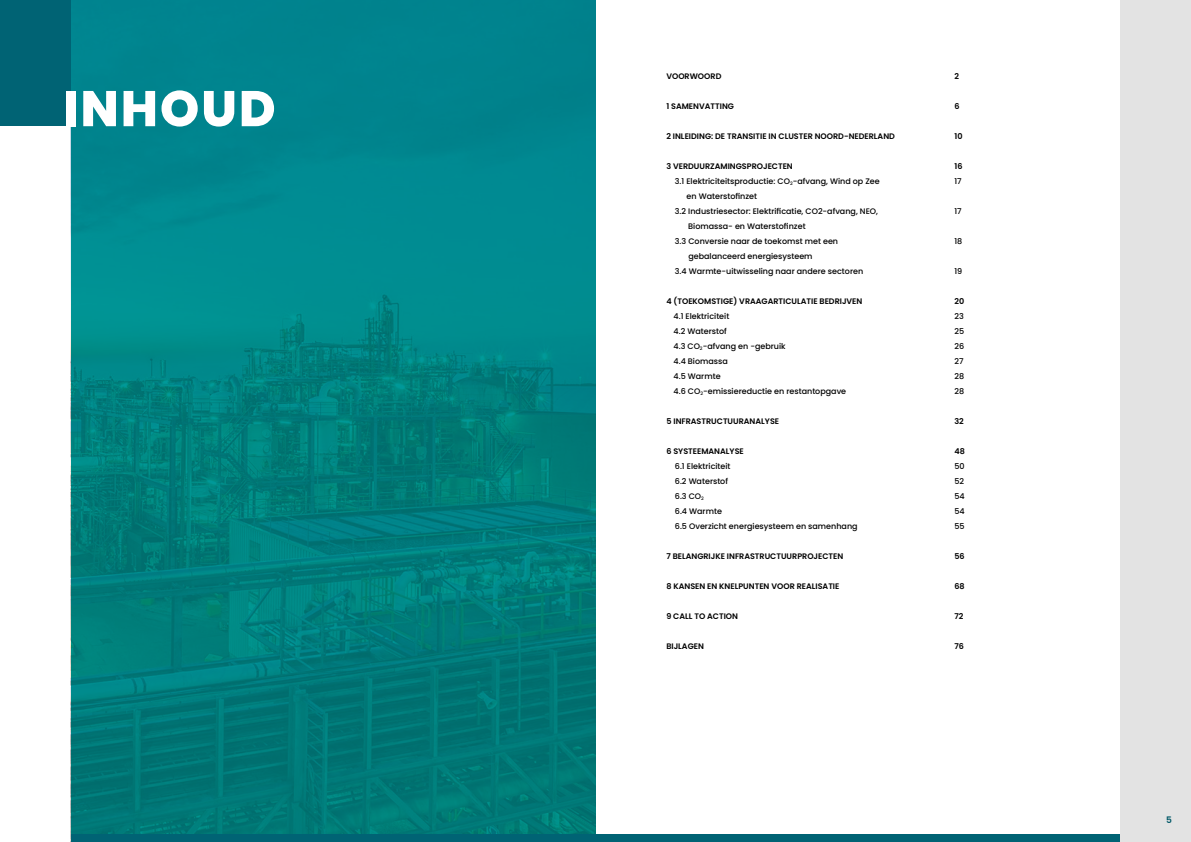
<style>
.page{position:relative;width:1191px;height:842px;background:#fff}
.page>*{position:absolute;margin:0;border:0;box-sizing:border-box;transform-origin:0 0}
.t1{font:800 50px "Poppins";letter-spacing:.04em;color:#fff}
.t2{font:600 9px "Poppins";color:#006374}
.t3{font:500 8px/15px "Poppins";color:#000}
.t4{font:600 8px "Poppins";color:#000}
</style>
<div class="page">
<div style="left:595px;top:835px;width:525px;height:7px;background:#006374"></div>
<div style="left:1120px;top:0;width:71px;height:842px;background:#e3e3e3"></div>
<svg style="left:71px;top:0;width:524px;height:835px;background:#008082"></svg>
<div style="left:0;top:0;width:71px;height:126px;background:#006374"></div>
<div style="left:71px;top:835px;width:524px;height:7px;background:#006374"></div>
<h1 class="t1" style="left:63px;top:80px;width:214px">INHOUD</h1>
<p class="t4" style="left:666px;top:72px;width:56px">VOORWOORD</p>
<p class="t4" style="left:954px;top:72px;width:6px">2</p>
<p class="t4" style="left:666px;top:102px;width:69px">1 SAMENVATTING</p>
<p class="t4" style="left:954px;top:102px;width:7px">6</p>
<p class="t4" style="left:666px;top:132px;width:230px">2 INLEIDING: DE TRANSITIE IN CLUSTER NOORD-NEDERLAND</p>
<p class="t4" style="left:954px;top:132px;width:10px">10</p>
<p class="t4" style="left:666px;top:162px;width:128px">3 VERDUURZAMINGSPROJECTEN</p>
<p class="t4" style="left:954px;top:162px;width:10px">16</p>
<p class="t3" style="left:675px;top:174px;width:206px">3.1 Elektriciteitsproductie: CO<sub>2</sub>-afvang, Wind op Zee</p>
<p class="t3" style="left:954px;top:174px;width:9px">17</p>
<p class="t3" style="left:675px;top:189px;width:204px;text-indent:12px">en Waterstofinzet<br>3.2 Industriesector: Elektrificatie, CO2-afvang, NEO,</p>
<p class="t3" style="left:954px;top:204px;width:9px">17</p>
<p class="t3" style="left:675px;top:219px;width:165px;text-indent:13px">Biomassa- en Waterstofinzet<br>3.3 Conversie naar de toekomst met een</p>
<p class="t3" style="left:675px;top:249px;width:190px;text-indent:14px">gebalanceerd energiesysteem<br>3.4 Warmte-uitwisseling naar andere sectoren</p>
<p class="t3" style="left:954px;top:234px;width:9px">18</p>
<p class="t3" style="left:954px;top:264px;width:9px">19</p>
<p class="t4" style="left:666px;top:297px;width:197px">4 (TOEKOMSTIGE) VRAAGARTICULATIE BEDRIJVEN</p>
<p class="t4" style="left:954px;top:297px;width:11px">20</p>
<p class="t3" style="left:673px;top:309px;width:57px">4.1 Elektriciteit</p>
<p class="t3" style="left:954px;top:309px;width:11px">23</p>
<p class="t3" style="left:673px;top:324px;width:55px">4.2 Waterstof</p>
<p class="t3" style="left:954px;top:324px;width:11px">25</p>
<p class="t3" style="left:673px;top:339px;width:114px">4.3 CO<sub>2</sub>-afvang en -gebruik</p>
<p class="t3" style="left:954px;top:339px;width:11px">26</p>
<p class="t3" style="left:673px;top:354px;width:56px">4.4 Biomassa</p>
<p class="t3" style="left:954px;top:354px;width:11px">27</p>
<p class="t3" style="left:673px;top:369px;width:49px">4.5 Warmte</p>
<p class="t3" style="left:954px;top:369px;width:11px">28</p>
<p class="t3" style="left:673px;top:384px;width:174px">4.6 CO<sub>2</sub>-emissiereductie en restantopgave</p>
<p class="t3" style="left:954px;top:384px;width:11px">28</p>
<p class="t4" style="left:666px;top:417px;width:114px">5 INFRASTRUCTUURANALYSE</p>
<p class="t4" style="left:954px;top:417px;width:11px">32</p>
<p class="t4" style="left:666px;top:447px;width:79px">6 SYSTEEMANALYSE</p>
<p class="t4" style="left:954px;top:447px;width:12px">48</p>
<p class="t3" style="left:675px;top:459px;width:57px">6.1 Elektriciteit</p>
<p class="t3" style="left:954px;top:459px;width:12px">50</p>
<p class="t3" style="left:675px;top:474px;width:55px">6.2 Waterstof</p>
<p class="t3" style="left:954px;top:474px;width:11px">52</p>
<p class="t3" style="left:675px;top:489px;width:31px">6.3 CO<sub>2</sub></p>
<p class="t3" style="left:954px;top:489px;width:12px">54</p>
<p class="t3" style="left:675px;top:504px;width:49px">6.4 Warmte</p>
<p class="t3" style="left:954px;top:504px;width:12px">54</p>
<p class="t3" style="left:675px;top:519px;width:184px">6.5 Overzicht energiesysteem en samenhang</p>
<p class="t3" style="left:954px;top:519px;width:12px">55</p>
<p class="t4" style="left:666px;top:552px;width:178px">7 BELANGRIJKE INFRASTRUCTUURPROJECTEN</p>
<p class="t4" style="left:954px;top:552px;width:12px">56</p>
<p class="t4" style="left:666px;top:582px;width:174px">8 KANSEN EN KNELPUNTEN VOOR REALISATIE</p>
<p class="t4" style="left:954px;top:582px;width:12px">68</p>
<p class="t4" style="left:666px;top:612px;width:73px">9 CALL TO ACTION</p>
<p class="t4" style="left:954px;top:612px;width:10px">72</p>
<p class="t4" style="left:666px;top:642px;width:39px">BIJLAGEN</p>
<p class="t4" style="left:954px;top:642px;width:11px">76</p>
<p class="t2" style="left:1166px;top:815px;width:7px">5</p>
</div>
